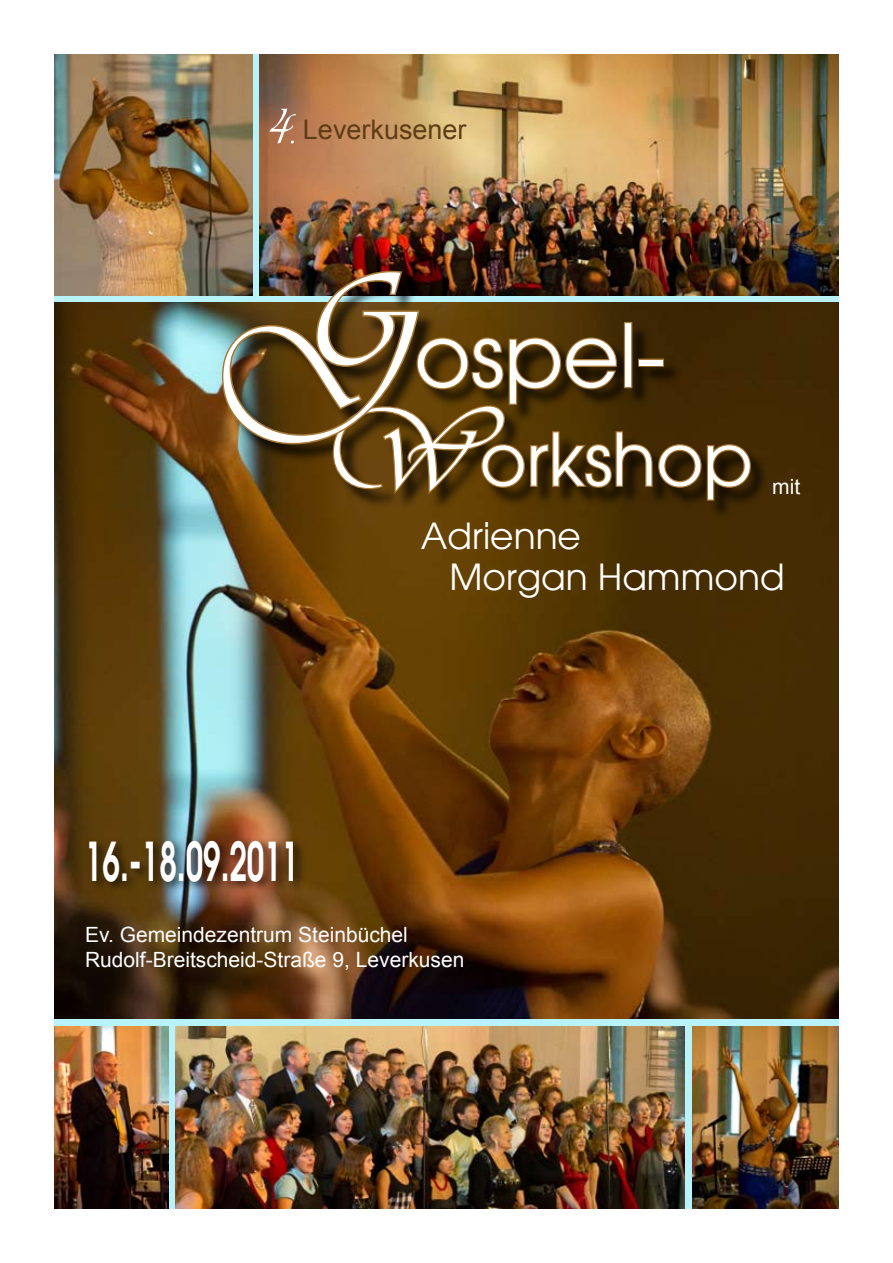
<style>
.page{position:relative;width:893px;height:1263px;background:#fff}
.page>*{position:absolute;margin:0;border:0;box-sizing:border-box;transform-origin:0 0}
.t1{font:86.4px "Avant Garde";color:#fff}
.t2{font:72px "Avant Garde";color:#fff}
.t3{font:54px "Vivaldii";color:#fff}
.t4{font:600 53.55px "Avant Garde";color:#fff;scale:.58 1}
.t5{font:36px "Avant Garde";color:#fff}
.t6{font:27px "Arial";color:#5f3d17}
.t7{font:21px/25.2px "Arial";color:#fff}
.s1{font-family:"Vivaldii";font-size:180px}
.s2{font-family:"Vivaldii";font-size:120px}
</style>
<div class="page">
<img style="left:175px;top:1027px;width:510px;height:182px">
<img style="left:260px;top:54px;width:579px;height:242px">
<img style="left:693px;top:1027px;width:146px;height:182px">
<img style="left:54px;top:303px;width:785px;height:716px">
<img style="left:54px;top:54px;width:199px;height:242px">
<img style="left:54px;top:1027px;width:114px;height:182px">
<div style="left:222px;top:271px;width:549px;height:250px;background:#000;opacity:.75"></div>
<svg style="left:220px;top:269px;width:532px;height:233px;background:#563d15"></svg>
<div style="left:84px;top:835px;width:223px;height:60px;background:#000;opacity:.75"></div>
<h3 class="t3" style="left:268px;top:95px;width:34px">4.</h3>
<p class="t6" style="left:303px;top:112px;width:165px">Leverkusener</p>
<h1 class="t1" style="left:220px;top:304px;width:447px"><span class="s1">G</span>ospel-</h1>
<h2 class="t2" style="left:321px;top:416px;width:433px"><span class="s2">W</span>orkshop</h2>
<h3 class="t5" style="left:421px;top:514px;width:162px">Adrienne</h3>
<p class="t7" style="left:772px;top:474px;width:29px">mit</p>
<h3 class="t4" style="left:85px;top:825px;width:371px">16.-18.09.2011</h3>
<h3 class="t5" style="left:450px;top:556px;width:337px">Morgan Hammond</h3>
<p class="t7" style="left:85px;top:922px;width:381px">Ev. Gemeindezentrum Steinbüchel<br>Rudolf-Breitscheid-Straße 9, Leverkusen</p>
</div>
